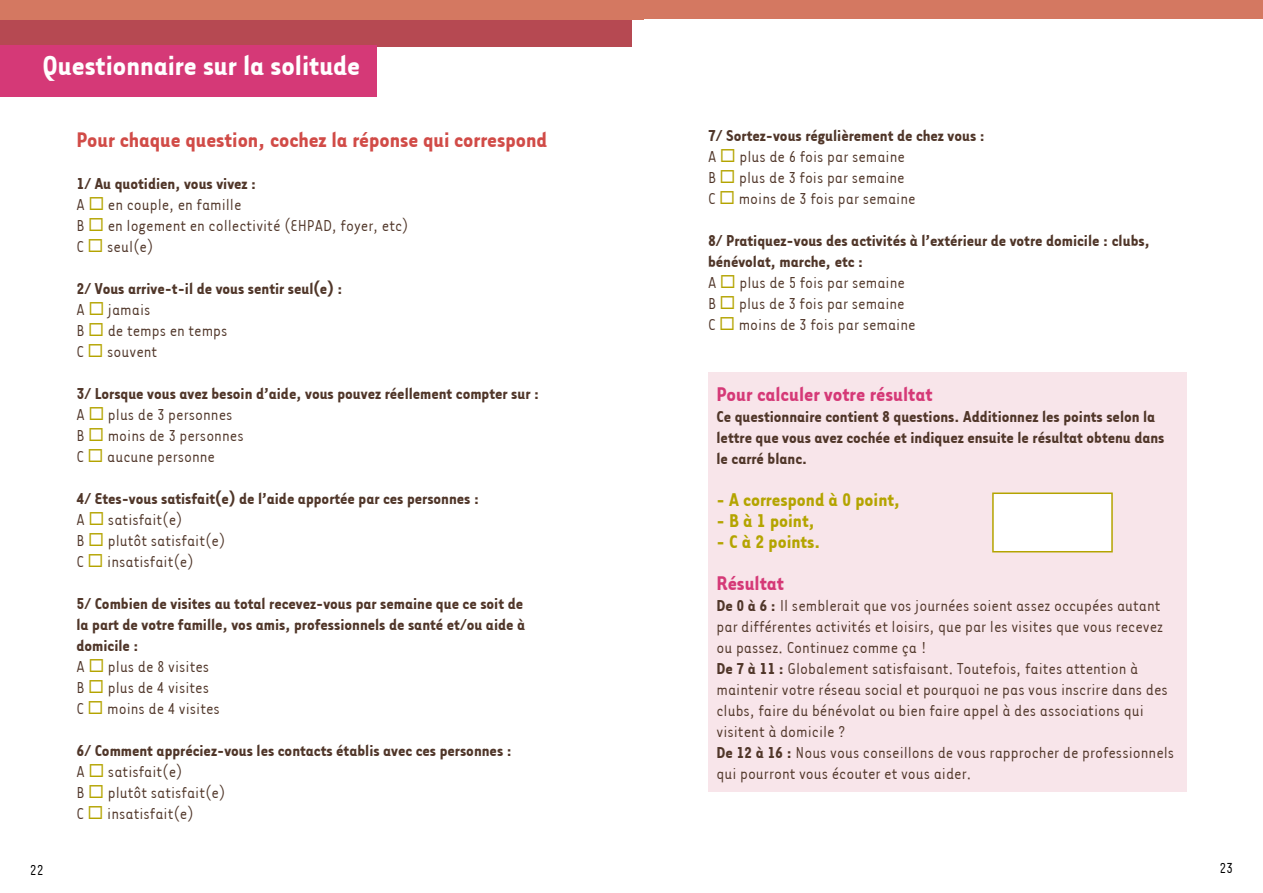
<style>
.page{position:relative;width:1263px;height:893px;background:#fff}
.page>*{position:absolute;margin:0;border:0;box-sizing:border-box;transform-origin:0 0}
.t1{font:700 31.5px "Tarzana Narrow";color:#fff}
._4-Nom_contact_orang{font:700 24px "Tarzana Narrow";color:#d14b47}
._4-Nom_contact_orang-2{font:700 22.5px "Tarzana Narrow";color:#d53977}
._4-Nom_contact_orang-3{font:700 21px "Tarzana Narrow";color:#b4a400}
._4-Nom_contact_orang-4{font:18px/21px "Tarzana Narrow";color:#503629}
._4-Nom_contact_orang-5{font:700 18px/21px "Tarzana Narrow";color:#503629}
.t2{font:16.5px "Tarzana Narrow";color:#000}
.s1{color:#b4a400}
.s2{font-weight:700}
</style>
<div class="page">
<div style="left:0;top:0;width:631px;height:47px;background:#b64952"></div>
<div style="left:0;top:0;width:643px;height:19px;background:#d47861"></div>
<div style="left:631px;top:0;width:632px;height:19px;background:#d47861"></div>
<div style="left:0;top:46px;width:376px;height:51px;background:#d53977"></div>
<div style="left:708px;top:372px;width:478px;height:420px;background:#f8e5ea"></div>
<div style="left:992px;top:492px;width:121px;height:60px;background:#fff;border:2px solid #b4a400"></div>
<p class="t1" style="left:43px;top:46px;width:319px">Questionnaire sur la solitude</p>
<p class="_4-Nom_contact_orang" style="left:77px;top:124px;width:472px">Pour chaque question, cochez la réponse qui correspond</p>
<p class="_4-Nom_contact_orang-5" style="left:77px;top:172px;width:181px">1/ Au quotidien, vous vivez :</p>
<p class="_4-Nom_contact_orang-4" style="left:77px;top:193px;width:167px">A <span class="s1">◻</span> en couple, en famille</p>
<p class="_4-Nom_contact_orang-4" style="left:77px;top:214px;width:334px">B <span class="s1">◻</span> en logement en collectivité (EHPAD, foyer, etc)</p>
<p class="_4-Nom_contact_orang-4" style="left:77px;top:235px;width:79px">C <span class="s1">◻</span> seul(e)</p>
<p class="_4-Nom_contact_orang-5" style="left:77px;top:277px;width:268px">2/ Vous arrive-t-il de vous sentir seul(e) :</p>
<p class="_4-Nom_contact_orang-4" style="left:77px;top:298px;width:75px">A <span class="s1">◻</span> jamais</p>
<p class="_4-Nom_contact_orang-4" style="left:77px;top:319px;width:153px">B <span class="s1">◻</span> de temps en temps</p>
<p class="_4-Nom_contact_orang-4" style="left:77px;top:340px;width:82px">C <span class="s1">◻</span> souvent</p>
<p class="_4-Nom_contact_orang-5" style="left:77px;top:382px;width:464px">3/ Lorsque vous avez besoin d’aide, vous pouvez réellement compter sur :</p>
<p class="_4-Nom_contact_orang-4" style="left:77px;top:403px;width:158px">A <span class="s1">◻</span> plus de 3 personnes</p>
<p class="_4-Nom_contact_orang-4" style="left:77px;top:424px;width:169px">B <span class="s1">◻</span> moins de 3 personnes</p>
<p class="_4-Nom_contact_orang-4" style="left:77px;top:445px;width:140px">C <span class="s1">◻</span> aucune personne</p>
<p class="_4-Nom_contact_orang-5" style="left:77px;top:487px;width:404px">4/ Etes-vous satisfait(e) de l’aide apportée par ces personnes :</p>
<p class="_4-Nom_contact_orang-4" style="left:77px;top:508px;width:108px">A <span class="s1">◻</span> satisfait(e)</p>
<p class="_4-Nom_contact_orang-4" style="left:77px;top:529px;width:151px">B <span class="s1">◻</span> plutôt satisfait(e)</p>
<p class="_4-Nom_contact_orang-4" style="left:77px;top:550px;width:119px">C <span class="s1">◻</span> insatisfait(e)</p>
<p class="_4-Nom_contact_orang-5" style="left:77px;top:592px;width:450px;text-align:justify">5/ Combien de visites au total recevez-vous par semaine que ce soit de la part de votre famille, vos amis, professionnels de santé et/ou aide à domicile :</p>
<p class="_4-Nom_contact_orang-4" style="left:77px;top:655px;width:134px">A <span class="s1">◻</span> plus de 8 visites</p>
<p class="_4-Nom_contact_orang-4" style="left:77px;top:676px;width:134px">B <span class="s1">◻</span> plus de 4 visites</p>
<p class="_4-Nom_contact_orang-4" style="left:77px;top:697px;width:145px">C <span class="s1">◻</span> moins de 4 visites</p>
<p class="_4-Nom_contact_orang-5" style="left:77px;top:739px;width:437px">6/ Comment appréciez-vous les contacts établis avec ces personnes :</p>
<p class="_4-Nom_contact_orang-4" style="left:77px;top:760px;width:108px">A <span class="s1">◻</span> satisfait(e)</p>
<p class="_4-Nom_contact_orang-4" style="left:77px;top:781px;width:151px">B <span class="s1">◻</span> plutôt satisfait(e)</p>
<p class="_4-Nom_contact_orang-4" style="left:77px;top:802px;width:119px">C <span class="s1">◻</span> insatisfait(e)</p>
<p class="_4-Nom_contact_orang-5" style="left:708px;top:124px;width:279px">7/ Sortez-vous régulièrement de chez vous :</p>
<p class="_4-Nom_contact_orang-4" style="left:708px;top:145px;width:198px">A <span class="s1">◻</span> plus de 6 fois par semaine</p>
<p class="_4-Nom_contact_orang-4" style="left:708px;top:166px;width:198px">B <span class="s1">◻</span> plus de 3 fois par semaine</p>
<p class="_4-Nom_contact_orang-4" style="left:708px;top:187px;width:209px">C <span class="s1">◻</span> moins de 3 fois par semaine</p>
<p class="_4-Nom_contact_orang-5" style="left:708px;top:229px;width:443px">8/ Pratiquez-vous des activités à l’extérieur de votre domicile : clubs, bénévolat, marche, etc :</p>
<p class="_4-Nom_contact_orang-4" style="left:708px;top:271px;width:198px">A <span class="s1">◻</span> plus de 5 fois par semaine</p>
<p class="_4-Nom_contact_orang-4" style="left:708px;top:292px;width:198px">B <span class="s1">◻</span> plus de 3 fois par semaine</p>
<p class="_4-Nom_contact_orang-4" style="left:708px;top:313px;width:209px">C <span class="s1">◻</span> moins de 3 fois par semaine</p>
<p class="_4-Nom_contact_orang-2" style="left:716px;top:381px;width:218px">Pour calculer votre résultat</p>
<p class="_4-Nom_contact_orang-5" style="left:716px;top:406px;width:449px">Ce questionnaire contient 8 questions. Additionnez les points selon la lettre que vous avez cochée et indiquez ensuite le résultat obtenu dans le carré blanc.</p>
<p class="_4-Nom_contact_orang-3" style="left:716px;top:487px;width:185px">- A correspond à 0 point,</p>
<p class="_4-Nom_contact_orang-3" style="left:716px;top:508px;width:100px">- B à 1 point,</p>
<p class="_4-Nom_contact_orang-3" style="left:716px;top:529px;width:106px">- C à 2 points.</p>
<p class="_4-Nom_contact_orang-2" style="left:716px;top:570px;width:69px">Résultat</p>
<p class="_4-Nom_contact_orang-4" style="left:716px;top:595px;width:448px"><span class="s2">De 0 à 6 :</span> Il semblerait que vos journées soient assez occupées autant par différentes activités et loisirs, que par les visites que vous recevez ou passez. Continuez comme ça !</p>
<p class="_4-Nom_contact_orang-4" style="left:716px;top:658px;width:453px"><span class="s2">De 7 à 11 :</span> Globalement satisfaisant. Toutefois, faites attention à maintenir votre réseau social et pourquoi ne pas vous inscrire dans des clubs, faire du bénévolat ou bien faire appel à des associations qui visitent à domicile ?</p>
<p class="_4-Nom_contact_orang-4" style="left:716px;top:742px;width:459px"><span class="s2">De 12 à 16 :</span> Nous vous conseillons de vous rapprocher de professionnels qui pourront vous écouter et vous aider.</p>
<p class="t2" style="left:30px;top:860px;width:15px">22</p>
<p class="t2" style="left:1219px;top:858px;width:15px">23</p>
</div>
